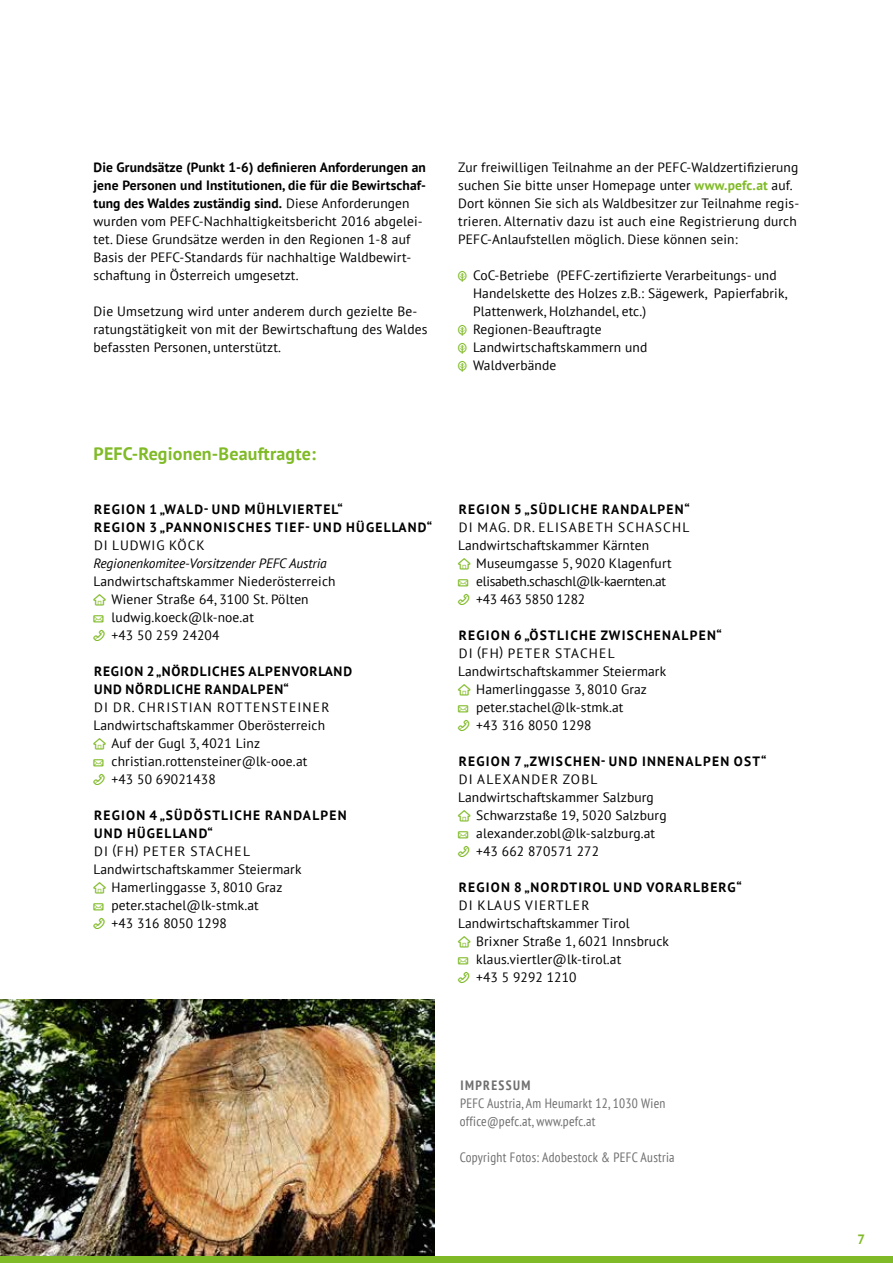
<style>
.page{position:relative;width:893px;height:1263px;background:#fff}
.page>*{position:absolute;margin:0;border:0;box-sizing:border-box;transform-origin:0 0}
.t1{font:700 18px "PT Sans";letter-spacing:.01em;color:#80ba27}
.t2{font:13.5px/18px "PT Sans";letter-spacing:.01em;color:#000}
.t3{font:700 13.5px/18px "PT Sans";letter-spacing:.09em;color:#000}
.t4{font:condensed 13.5px/18px "PT Sans";letter-spacing:.02em;color:#706f6f}
.t5{font:13.5px "PT Sans";letter-spacing:.09em;color:#000}
.t6{font:13.5px/18px "PT Sans";letter-spacing:-.02em;color:#000}
.t7{font:700 13.5px/18px "PT Sans";letter-spacing:.06em;color:#000}
.t8{font:italic 13.5px "PT Sans";letter-spacing:-.01em;color:#000}
.t9{font:13.5px "PT Sans";letter-spacing:.07em;color:#000}
.t10{font:700 condensed 13.5px "PT Sans";letter-spacing:.1em;color:#706f6f}
.t11{font:700 13.5px "PT Sans";color:#80ba27}
.s1{font-weight:700}
.s2{font-weight:700;color:#80ba27}
</style>
<div class="page">
<img style="left:0;top:1000px;width:435px;height:256px">
<div style="left:0;top:1256px;width:893px;height:7px;background:#80ba27"></div>
<p class="t2" style="left:94px;top:158px;width:334px"><span class="s1">Die Grundsätze (Punkt 1-6) definieren Anforderungen an jene Personen und Institutionen, die für die Bewirtschaf&shy;tung des Waldes zuständig sind.</span> Diese Anforderungen wurden vom PEFC-Nachhaltigkeitsbericht 2016 abgelei&shy;tet. Diese Grundsätze werden in den Regionen 1-8 auf Basis der PEFC-Standards für nachhaltige Waldbewirt&shy;schaftung in Österreich umgesetzt.</p>
<p class="t2" style="left:94px;top:302px;width:335px">Die Umsetzung wird unter anderem durch gezielte Be&shy;ratungstätigkeit von mit der Bewirtschaftung des Waldes befassten Personen, unterstützt.</p>
<p class="t2" style="left:458px;top:158px;width:343px">Zur freiwilligen Teilnahme an der PEFC-Waldzertifizierung suchen Sie bitte unser Homepage unter <span class="s2">www.pefc.at</span> auf.<br>Dort können Sie sich als Waldbesitzer zur Teilnahme regis&shy;trieren. Alternativ dazu ist auch eine Registrierung durch PEFC-Anlaufstellen möglich. Diese können sein:</p>
<p class="t2" style="left:473px;top:266px;width:316px">CoC-Betriebe (PEFC-zertifizierte Verarbeitungs- und Handelskette des Holzes z.B.: Sägewerk, Papierfabrik, Plattenwerk, Holzhandel, etc.)<br>Regionen-Beauftragte<br>Landwirtschaftskammern und<br>Waldverbände</p>
<h1 class="t1" style="left:94px;top:441px;width:224px">PEFC-Regionen-Beauftragte:</h1>
<p class="t3" style="left:94px;top:500px;width:339px">REGION 1 „WALD- UND MÜHLVIERTEL“<br>REGION 3 „PANNONISCHES TIEF- UND HÜGELLAND“</p>
<p class="t9" style="left:94px;top:536px;width:112px">DI LUDWIG KÖCK</p>
<p class="t8" style="left:94px;top:554px;width:235px">Regionenkomitee-Vorsitzender PEFC Austria</p>
<p class="t2" style="left:112px;top:572px;width:226px;text-indent:-18px">Landwirtschaftskammer Niederösterreich<br>Wiener Straße 64, 3100 St. Pölten ludwig.koeck@lk-noe.at<br>+43 50 259 24204</p>
<p class="t7" style="left:94px;top:662px;width:259px">REGION 2 „NÖRDLICHES ALPENVORLAND<br>UND NÖRDLICHE RANDALPEN“</p>
<p class="t5" style="left:94px;top:698px;width:237px">DI DR. CHRISTIAN ROTTENSTEINER</p>
<p class="t2" style="left:94px;top:716px;width:233px">Landwirtschaftskammer Oberösterreich</p>
<p class="t2" style="left:112px;top:734px;width:150px">Auf der Gugl 3, 4021 Linz</p>
<p class="t2" style="left:112px;top:752px;width:197px">christian.rottensteiner@lk-ooe.at</p>
<p class="t2" style="left:112px;top:770px;width:106px">+43 50 69021438</p>
<p class="t3" style="left:94px;top:806px;width:254px">REGION 4 „SÜDÖSTLICHE RANDALPEN<br>UND HÜGELLAND“</p>
<p class="t5" style="left:94px;top:842px;width:157px">DI (FH) PETER STACHEL</p>
<p class="t2" style="left:94px;top:860px;width:209px">Landwirtschaftskammer Steiermark</p>
<p class="t2" style="left:112px;top:878px;width:172px">Hamerlinggasse 3, 8010 Graz</p>
<p class="t2" style="left:112px;top:896px;width:149px">peter.stachel@lk-stmk.at</p>
<p class="t2" style="left:112px;top:914px;width:117px">+43 316 8050 1298</p>
<p class="t3" style="left:459px;top:500px;width:232px">REGION 5 „SÜDLICHE RANDALPEN“</p>
<p class="t2" style="left:458px;top:518px;width:233px">DI MAG. DR. ELISABETH SCHASCHL<br>Landwirtschaftskammer Kärnten</p>
<p class="t6" style="left:476px;top:554px;width:197px">Museumgasse 5, 9020 Klagenfurt elisabeth.schaschl@lk-kaernten.at +43 463 5850 1282</p>
<p class="t3" style="left:459px;top:626px;width:265px">REGION 6 „ÖSTLICHE ZWISCHENALPEN“</p>
<p class="t5" style="left:459px;top:644px;width:157px">DI (FH) PETER STACHEL</p>
<p class="t2" style="left:458px;top:662px;width:209px">Landwirtschaftskammer Steiermark</p>
<p class="t2" style="left:476px;top:680px;width:172px">Hamerlinggasse 3, 8010 Graz</p>
<p class="t2" style="left:476px;top:698px;width:149px">peter.stachel@lk-stmk.at</p>
<p class="t2" style="left:476px;top:716px;width:117px">+43 316 8050 1298</p>
<p class="t3" style="left:459px;top:752px;width:309px">REGION 7 „ZWISCHEN- UND INNENALPEN OST“</p>
<p class="t5" style="left:459px;top:770px;width:140px">DI ALEXANDER ZOBL</p>
<p class="t2" style="left:458px;top:788px;width:197px">Landwirtschaftskammer Salzburg</p>
<p class="t2" style="left:476px;top:806px;width:192px">Schwarzstaße 19, 5020 Salzburg</p>
<p class="t2" style="left:476px;top:824px;width:181px">alexander.zobl@lk-salzburg.at</p>
<p class="t2" style="left:476px;top:842px;width:124px">+43 662 870571 272</p>
<p class="t3" style="left:459px;top:878px;width:285px">REGION 8 „NORDTIROL UND VORARLBERG“</p>
<p class="t5" style="left:459px;top:896px;width:132px">DI KLAUS VIERTLER</p>
<p class="t2" style="left:458px;top:914px;width:173px">Landwirtschaftskammer Tirol</p>
<p class="t2" style="left:476px;top:932px;width:194px">Brixner Straße 1, 6021 Innsbruck</p>
<p class="t2" style="left:476px;top:950px;width:147px">klaus.viertler@lk-tirol.at</p>
<p class="t2" style="left:476px;top:968px;width:102px">+43 5 9292 1210</p>
<p class="t10" style="left:461px;top:1076px;width:71px">IMPRESSUM</p>
<p class="t4" style="left:460px;top:1094px;width:207px">PEFC Austria, Am Heumarkt 12, 1030 Wien office@pefc.at, www.pefc.at</p>
<p class="t4" style="left:460px;top:1148px;width:217px">Copyright Fotos: Adobestock &amp; PEFC Austria</p>
<p class="t11" style="left:858px;top:1231px;width:9px">7</p>
</div>
